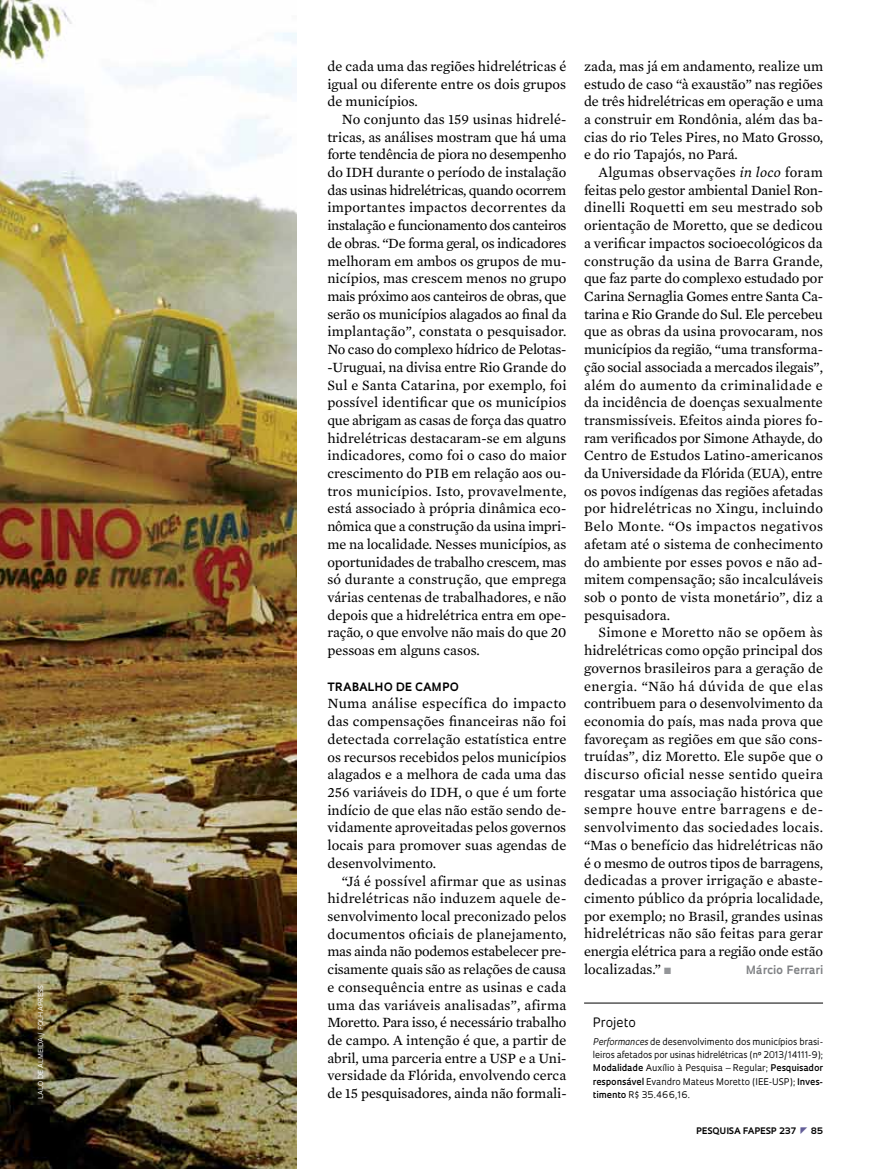
<style>
.page{position:relative;width:885px;height:1169px;background:#fff}
.page>*{position:absolute;margin:0;border:0;box-sizing:border-box;transform-origin:0 0}
.t1{font:14.4px/17.7px "Mercury Text G2";color:#000;text-align:justify}
.t2{font:12.6px "Oculum";color:#000}
.t3{font:700 11.25px "Oculum";letter-spacing:.035em;color:#000}
.t4{font:700 11.25px "Oculum";letter-spacing:.01em;color:#808285}
.t5{font:9px/13.4px "Oculum";color:#000;text-align:justify}
.t6{font:700 8.7px "Oculum";letter-spacing:.015em;color:#000}
.t7{font:6.75px "Oculum";letter-spacing:.02em;color:#fff}
.s1{font-style:italic}
.s2{color:#939598}
.s3{font-weight:600}
</style>
<div class="page">
<img style="left:0;top:0;width:296px;height:1168px">
<hr style="left:584px;top:1002px;width:239px;height:1px;background:#000">
<p class="t7" style="left:36px;top:1098px;width:114px;rotate:-90deg">lalo de almeida / fo lhapress</p>
<p class="t1" style="left:327px;top:56px;width:240px">de cada uma das regiões hidrelétricas é igual ou diferente entre os dois grupos de municípios.</p>
<p class="t1" style="left:327px;top:110px;width:241px;text-indent:14px">No conjunto das 159 usinas hidrelé&shy;tricas, as análises mostram que há uma forte tendência de piora no desempenho do IDH durante o período de instalação das usinas hidrelétricas, quando ocorrem importantes impactos decorrentes da instalação e funcionamento dos canteiros de obras. “De forma geral, os indicadores melhoram em ambos os grupos de mu&shy;nicípios, mas crescem menos no grupo mais próximo aos canteiros de obras, que serão os municípios alagados ao final da implantação”, constata o pesquisador.<br>No caso do complexo hídrico de Pelotas--Uruguai, na divisa entre Rio Grande do Sul e Santa Catarina, por exemplo, foi possível identificar que os municípios que abrigam as casas de força das quatro hidrelétricas destacaram-se em alguns indicadores, como foi o caso do maior crescimento do PIB em relação aos ou&shy;tros municípios. Isto, provavelmente, está associado à própria dinâmica eco&shy;nômica que a construção da usina impri&shy;me na localidade. Nesses municípios, as oportunidades de trabalho crescem, mas só durante a construção, que emprega várias centenas de trabalhadores, e não depois que a hidrelétrica entra em ope&shy;ração, o que envolve não mais do que 20 pessoas em alguns casos.</p>
<p class="t3" style="left:327px;top:679px;width:133px">TRABALHO DE CAMPO</p>
<p class="t1" style="left:327px;top:694px;width:241px">Numa análise específica do impacto das compensações financeiras não foi detectada correlação estatística entre os recursos recebidos pelos municípios alagados e a melhora de cada uma das 256 variáveis do IDH, o que é um forte indício de que elas não estão sendo de&shy;vidamente aproveitadas pelos governos locais para promover suas agendas de desenvolvimento.</p>
<p class="t1" style="left:327px;top:871px;width:241px;text-indent:14px">“Já é possível afirmar que as usinas hidrelétricas não induzem aquele de&shy;senvolvimento local preconizado pelos documentos oficiais de planejamento, mas ainda não podemos estabelecer pre&shy;cisamente quais são as relações de causa e consequência entre as usinas e cada uma das variáveis analisadas”, afirma Moretto. Para isso, é necessário trabalho de campo. A intenção é que, a partir de abril, uma parceria entre a USP e a Uni&shy;versidade da Flórida, envolvendo cerca de 15 pesquisadores, ainda não formali-</p>
<p class="t1" style="left:584px;top:56px;width:241px">zada, mas já em andamento, realize um estudo de caso “à exaustão” nas regiões de três hidrelétricas em operação e uma a construir em Rondônia, além das ba&shy;cias do rio Teles Pires, no Mato Grosso, e do rio Tapajós, no Pará.</p>
<p class="t1" style="left:584px;top:163px;width:241px;text-indent:14px">Algumas observações <span class="s1">in loco</span> foram feitas pelo gestor ambiental Daniel Ron&shy;dinelli Roquetti em seu mestrado sob orientação de Moretto, que se dedicou a verificar impactos socioecológicos da construção da usina de Barra Grande, que faz parte do complexo estudado por Carina Sernaglia Gomes entre Santa Ca&shy;tarina e Rio Grande do Sul. Ele percebeu que as obras da usina provocaram, nos municípios da região, “uma transforma&shy;ção social associada a mercados ilegais”, além do aumento da criminalidade e da incidência de doenças sexualmente transmissíveis. Efeitos ainda piores fo&shy;ram verificados por Simone Athayde, do Centro de Estudos Latino-americanos da Universidade da Flórida (EUA), entre os povos indígenas das regiões afetadas por hidrelétricas no Xingu, incluindo Belo Monte. “Os impactos negativos afetam até o sistema de conhecimento do ambiente por esses povos e não ad&shy;mitem compensação; são incalculáveis sob o ponto de vista monetário”, diz a pesquisadora.</p>
<p class="t1" style="left:584px;top:623px;width:241px;text-indent:14px">Simone e Moretto não se opõem às hidrelétricas como opção principal dos governos brasileiros para a geração de energia. “Não há dúvida de que elas contribuem para o desenvolvimento da economia do país, mas nada prova que favoreçam as regiões em que são cons&shy;truídas”, diz Moretto. Ele supõe que o discurso oficial nesse sentido queira resgatar uma associação histórica que sempre houve entre barragens e de&shy;senvolvimento das sociedades locais. “Mas o benefício das hidrelétricas não é o mesmo de outros tipos de barragens, dedicadas a prover irrigação e abaste&shy;cimento público da própria localidade, por exemplo; no Brasil, grandes usinas hidrelétricas não são feitas para gerar energia elétrica para a região onde estão localizadas.” <span class="s2">■</span></p>
<p class="t4" style="left:746px;top:962px;width:79px">MÁRCIO FERRARI</p>
<p class="t2" style="left:593px;top:1014px;width:45px">Projeto</p>
<p class="t5" style="left:593px;top:1034px;width:232px"><span class="s1">Performances</span> de desenvolvimento dos municípios brasi&shy;leiros afetados por usinas hidrelétricas (nº 2013/14111-9); <span class="s3">Modalidade</span> Auxílio à Pesquisa – Regular; <span class="s3">Pesquisador responsável</span> Evandro Mateus Moretto (IEE-USP); <span class="s3">Inves&shy;timento</span> R$ 35.466,16.</p>
<p class="t6" style="left:696px;top:1124px;width:101px">PESQUISA FAPESP 237</p>
<p class="t6" style="left:810px;top:1124px;width:14px">85</p>
</div>
